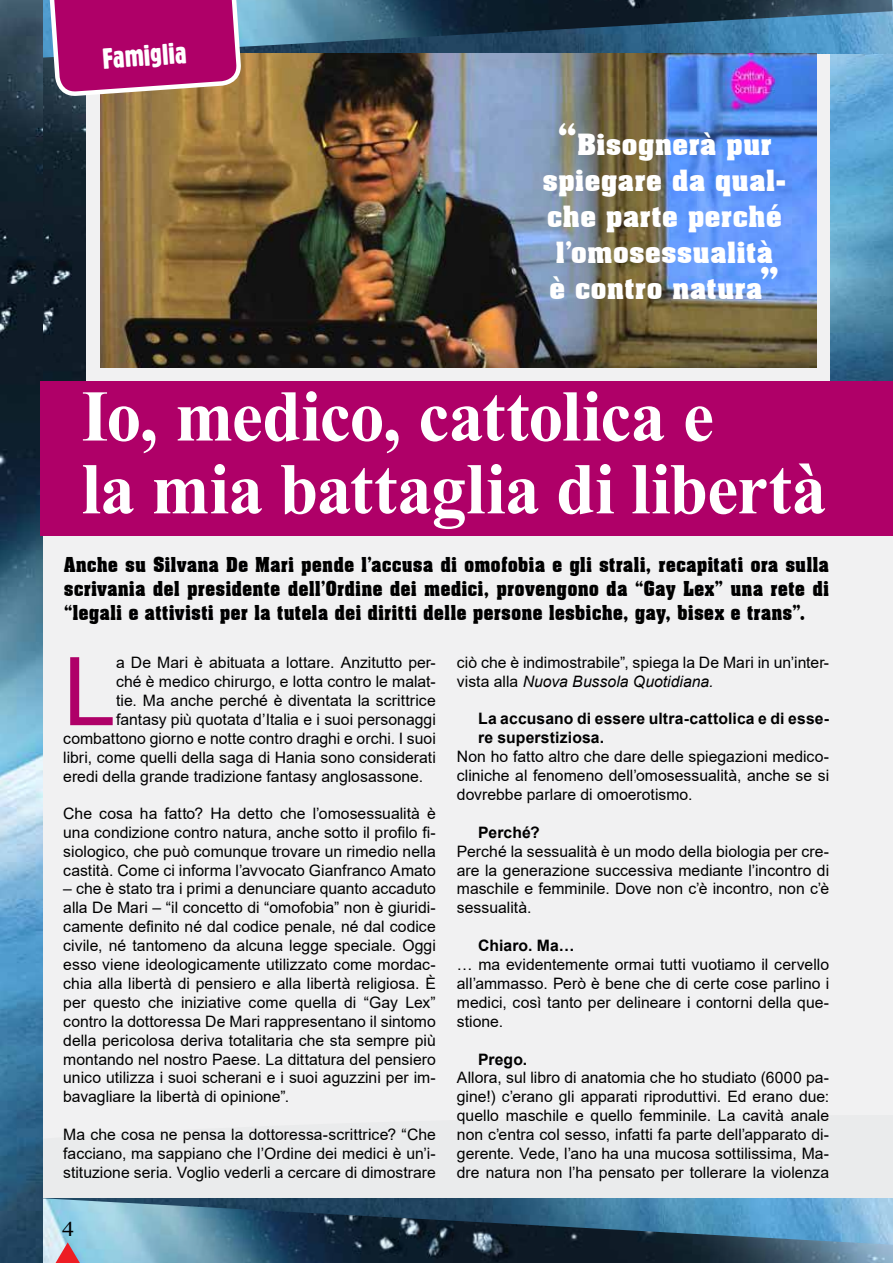
<style>
.page{position:relative;width:893px;height:1263px;background:#f1f1f2}
.page>*{position:absolute;margin:0;border:0;box-sizing:border-box;transform-origin:0 0}
.t1{font:94.95px "Arial";color:#af0068}
.t2{font:700 72.75px/72.8px "Times New Roman";letter-spacing:-.01em;color:#fff;scale:.96 1}
.t3{font:700 28.5px/36px "Aachen BT";color:#fff;text-align:center}
.t4{font:28.5px "Gothic 821 Condensed BT";color:#fff}
.t5{font:20.7px "Times New Roman";color:#000;scale:1.16 1}
.t6{font:700 20.1px/24px "Aachen BT";color:#000;text-align:justify;scale:.9 1}
.t7{font:15.75px/18.9px "Arial";color:#000;text-align:justify}
.t8{font:700 15.75px/18.9px "Arial";letter-spacing:.005em;color:#000}
.s1{font-size:42px}
.s2{font-style:italic}
</style>
<div class="page">
<img style="left:43px;top:60px;width:42px;height:322px">
<img style="left:831px;top:60px;width:62px;height:322px">
<img style="left:43px;top:1198px;width:850px;height:65px">
<svg style="left:56px;top:1242px;width:24px;height:21px"></svg>
<img style="left:43px;top:0;width:850px;height:60px">
<img style="left:0;top:0;width:43px;height:1263px">
<div style="left:40px;top:382px;width:853px;height:154px;background:#af0068"></div>
<img style="left:100px;top:53px;width:716px;height:315px">
<svg style="left:50px;top:0;width:190px;height:206px;background:#9a4a5e"></svg>
<h3 class="t4" style="left:102px;top:41px;width:86px;rotate:-4deg">Famiglia</h3>
<h3 class="t3" style="left:542px;top:126px;width:245px"><span class="s1">“</span>Bisognerà pur spiegare da qual&shy;che parte perché l’omosessualità<br>è contro natura<span class="s1">”</span></h3>
<h2 class="t2" style="left:82px;top:378px;width:777px">Io, medico, cattolica e<br>la mia battaglia di libertà</h2>
<p class="t6" style="left:64px;top:552px;width:852px">Anche su Silvana De Mari pende l’accusa di omofobia e gli strali, recapitati ora sulla scrivania del presidente dell’Ordine dei medici, provengono da “Gay Lex” una rete di “legali e attivisti per la tutela dei diritti delle persone lesbiche, gay, bisex e trans”.</p>
<h1 class="t1" style="left:63px;top:626px;width:54px">L</h1>
<p class="t7" style="left:116px;top:653px;width:321px">a De Mari è abituata a lottare. Anzitutto per-</p>
<p class="t7" style="left:116px;top:672px;width:321px">ché è medico chirurgo, e lotta contro le malat-</p>
<p class="t7" style="left:116px;top:691px;width:321px">tie. Ma anche perché è diventata la scrittrice</p>
<p class="t7" style="left:116px;top:710px;width:321px">fantasy più quotata d’Italia e i suoi personaggi</p>
<p class="t7" style="left:63px;top:729px;width:374px">combattono giorno e notte contro draghi e orchi. I suoi</p>
<p class="t7" style="left:63px;top:748px;width:374px">libri, come quelli della saga di Hania sono considerati</p>
<p class="t7" style="left:63px;top:767px;width:361px">eredi della grande tradizione fantasy anglosassone.</p>
<p class="t7" style="left:63px;top:804px;width:374px">Che cosa ha fatto? Ha detto che l’omosessualità è una condizione contro natura, anche sotto il profilo fi&shy;siologico, che può comunque trovare un rimedio nella castità. Come ci informa l’avvocato Gianfranco Amato</p>
<p class="t7" style="left:63px;top:879px;width:374px">– che è stato tra i primi a denunciare quanto accaduto alla De Mari – “il concetto di “omofobia” non è giuridi&shy;camente definito né dal codice penale, né dal codice civile, né tantomeno da alcuna legge speciale. Oggi esso viene ideologicamente utilizzato come mordac&shy;chia alla libertà di pensiero e alla libertà religiosa. È per questo che iniziative come quella di “Gay Lex” contro la dottoressa De Mari rappresentano il sintomo della pericolosa deriva totalitaria che sta sempre più montando nel nostro Paese. La dittatura del pensiero unico utilizza i suoi scherani e i suoi aguzzini per im&shy;bavagliare la libertà di opinione”.</p>
<p class="t7" style="left:63px;top:1125px;width:374px">Ma che cosa ne pensa la dottoressa-scrittrice? “Che facciano, ma sappiano che l’Ordine dei medici è un’i&shy;stituzione seria. Voglio vederli a cercare di dimostrare</p>
<h3 class="t5" style="left:62px;top:1214px;width:12px">4</h3>
<p class="t7" style="left:457px;top:652px;width:374px">ciò che è indimostrabile”, spiega la De Mari in un’inter&shy;vista alla <span class="s2">Nuova Bussola Quotidiana.</span></p>
<p class="t8" style="left:478px;top:709px;width:353px">La accusano di essere ultra-cattolica e di esse&shy;re superstiziosa.</p>
<p class="t7" style="left:457px;top:747px;width:374px">Non ho fatto altro che dare delle spiegazioni medico&shy;cliniche al fenomeno dell’omosessualità, anche se si dovrebbe parlare di omoerotismo.</p>
<p class="t8" style="left:478px;top:823px;width:63px">Perché?</p>
<p class="t7" style="left:457px;top:841px;width:374px">Perché la sessualità è un modo della biologia per cre&shy;are la generazione successiva mediante l’incontro di maschile e femminile. Dove non c’è incontro, non c’è sessualità.</p>
<p class="t8" style="left:478px;top:936px;width:98px">Chiaro. Ma…</p>
<p class="t7" style="left:457px;top:955px;width:374px">… ma evidentemente ormai tutti vuotiamo il cervello all’ammasso. Però è bene che di certe cose parlino i medici, così tanto per delineare i contorni della que&shy;stione.</p>
<p class="t8" style="left:478px;top:1050px;width:51px">Prego.</p>
<p class="t7" style="left:457px;top:1068px;width:374px">Allora, sul libro di anatomia che ho studiato (6000 pa&shy;gine!) c’erano gli apparati riproduttivi. Ed erano due: quello maschile e quello femminile. La cavità anale non c’entra col sesso, infatti fa parte dell’apparato di&shy;gerente. Vede, l’ano ha una mucosa sottilissima, Ma&shy;dre natura non l’ha pensato per tollerare la violenza</p>
</div>
